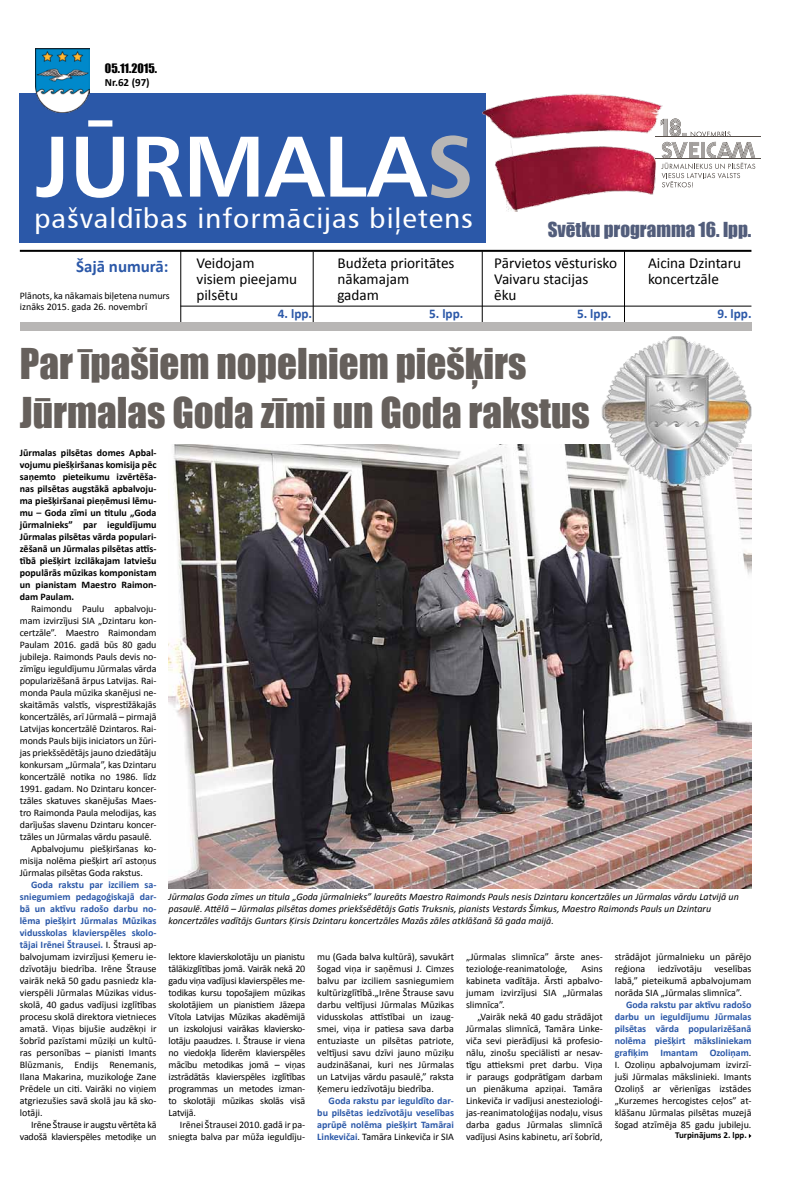
<style>
.page{position:relative;width:794px;height:1191px;background:#fff}
.page>*{position:absolute;margin:0;border:0;box-sizing:border-box;transform-origin:0 0}
.t1{font:86.2px "Humanist 777 TL Bold B";color:#fff}
.t2{font:39px/49px "Impact";color:#66605c}
.t3{font:27.7px "Humanist 777 TL Roman B";letter-spacing:.035em;color:#fff}
.t4{font:19px "Impact";color:#525d7b}
.t5{font:700 16.9px "Calibri";color:#2b58a8}
.t6{font:15.2px/16px "Calibri";color:#000}
.t7{font:700 13.2px "Calibri";color:#2b58a8}
.t8{font:12px "Impact";color:#000}
.t9{font:700 11px "Calibri";color:#000}
.t10{font:10px/12px "Calibri";letter-spacing:-.01em;color:#000;text-align:justify}
.t11{font:700 10px/12px "Calibri";color:#000;text-align:justify}
.t12{font:italic 10px/12px "Calibri";color:#000}
.t13{font:700 10px/12px "Calibri";color:#2b58a8;text-align:justify}
.t14{font:700 9px "Calibri";color:#000}
.s1{color:#b8b6b5}
.s2{font-weight:700;color:#2b58a8}
.s3{font-weight:400;color:#000}
</style>
<div class="page">
<div style="left:20px;top:93px;width:466px;height:149px;background:#2b58a8"></div>
<hr style="left:180px;top:306px;width:571px;height:1px;background:#000">
<hr style="left:482px;top:251px;width:1px;height:72px;background:#000">
<hr style="left:180px;top:251px;width:1px;height:75px;background:#000">
<img style="left:36px;top:48px;width:54px;height:65px">
<hr style="left:313px;top:252px;width:1px;height:71px;background:#000">
<hr style="left:624px;top:251px;width:1px;height:72px;background:#000">
<div style="left:20px;top:322px;width:731px;height:8px;background:#b8b6b5"></div>
<hr style="left:20px;top:250px;width:731px;height:2px;background:#000">
<img style="left:169px;top:444px;width:582px;height:444px">
<img style="left:577px;top:322px;width:175px;height:180px">
<hr style="left:656px;top:137px;width:105px;height:1px;background:#544d48">
<hr style="left:656px;top:158px;width:105px;height:1px;background:#544d48">
<svg style="left:663px;top:118px;width:92px;height:70px"></svg>
<img style="left:482px;top:93px;width:181px;height:118px">
<p class="t8" style="left:105px;top:59px;width:54px">05.11.2015.</p>
<p class="t9" style="left:105px;top:75px;width:46px">Nr.62 (97)</p>
<h1 class="t1" style="left:36px;top:110px;width:440px">JŪRMALA<span class="s1">S</span></h1>
<h3 class="t3" style="left:34px;top:200px;width:440px">pašvaldības informācijas biļetens</h3>
<h3 class="t4" style="left:548px;top:214px;width:205px">Svētku programma 16. lpp.</h3>
<h3 class="t5" style="left:76px;top:255px;width:94px">Šajā numurā:</h3>
<p class="t10" style="left:20px;top:290px;width:151px;line-height:11px">Plānots, ka nākamais biļetena numurs iznāks 2015. gada 26. novembrī</p>
<h3 class="t6" style="left:337px;top:255px;width:119px">Budžeta prioritātes nākamajam<br>gadam</h3>
<h3 class="t6" style="left:494px;top:255px;width:124px">Pārvietos vēsturisko<br>Vaivaru stacijas<br>ēku</h3>
<h3 class="t6" style="left:196px;top:255px;width:102px">Veidojam visiem pieejamu pilsētu</h3>
<h3 class="t6" style="left:648px;top:255px;width:95px">Aicina Dzintaru koncertzāle</h3>
<h3 class="t7" style="left:577px;top:305px;width:36px">5. lpp.</h3>
<h3 class="t7" style="left:429px;top:305px;width:36px">5. lpp.</h3>
<h3 class="t7" style="left:717px;top:305px;width:36px">9. lpp.</h3>
<h3 class="t7" style="left:278px;top:305px;width:36px">4. lpp.</h3>
<h2 class="t2" style="left:20px;top:338px;width:571px">Par īpašiem nopelniem piešķirs<br>Jūrmalas Goda zīmi un Goda rakstus</h2>
<p class="t11" style="left:20px;top:447px;width:138px">Jūrmalas pilsētas domes Apbal&shy;vojumu piešķiršanas komisija pēc saņemto pieteikumu izvērtēša&shy;nas pilsētas augstākā apbalvoju&shy;ma piešķiršanai pieņēmusi lēmu&shy;mu – Goda zīmi un titulu „Goda jūrmalnieks” par ieguldījumu Jūrmalas pilsētas vārda populari&shy;zēšanā un Jūrmalas pilsētas attīs&shy;tībā piešķirt izcilākajam latviešu populārās mūzikas komponistam un pianistam Maestro Raimon&shy;dam Paulam.</p>
<p class="t10" style="left:31px;top:603px;width:127px">Raimondu Paulu apbalvoju-</p>
<p class="t10" style="left:20px;top:615px;width:138px">mam izvirzījusi SIA „Dzintaru kon-</p>
<p class="t10" style="left:20px;top:627px;width:138px">certzāle”. Maestro Raimondam</p>
<p class="t10" style="left:20px;top:639px;width:138px">Paulam 2016. gadā būs 80 gadu</p>
<p class="t10" style="left:20px;top:651px;width:138px">jubileja. Raimonds Pauls devis no-</p>
<p class="t10" style="left:20px;top:663px;width:138px">zīmīgu ieguldījumu Jūrmalas vārda</p>
<p class="t10" style="left:20px;top:675px;width:138px">popularizēšanā ārpus Latvijas. Rai-</p>
<p class="t10" style="left:20px;top:687px;width:138px">monda Paula mūzika skanējusi ne-</p>
<p class="t10" style="left:20px;top:699px;width:138px">skaitāmās valstīs, visprestižākajās</p>
<p class="t10" style="left:20px;top:711px;width:138px">koncertzālēs, arī Jūrmalā – pirmajā</p>
<p class="t10" style="left:20px;top:723px;width:138px">Latvijas koncertzālē Dzintaros. Rai-</p>
<p class="t10" style="left:20px;top:735px;width:138px">monds Pauls bijis iniciators un žūri-</p>
<p class="t10" style="left:20px;top:747px;width:138px">jas priekšsēdētājs jauno dziedātāju</p>
<p class="t10" style="left:20px;top:759px;width:138px">konkursam „Jūrmala”, kas Dzintaru</p>
<p class="t10" style="left:20px;top:771px;width:138px">koncertzālē notika no 1986. līdz</p>
<p class="t10" style="left:20px;top:783px;width:138px">1991. gadam. No Dzintaru koncer-</p>
<p class="t10" style="left:20px;top:795px;width:138px">tzāles skatuves skanējušas Maes-</p>
<p class="t10" style="left:20px;top:807px;width:138px">tro Raimonda Paula melodijas, kas</p>
<p class="t10" style="left:20px;top:819px;width:138px">darījušas slavenu Dzintaru koncer-</p>
<p class="t10" style="left:20px;top:831px;width:133px">tzāles un Jūrmalas vārdu pasaulē.</p>
<p class="t10" style="left:31px;top:843px;width:127px">Apbalvojumu piešķiršanas ko-</p>
<p class="t10" style="left:20px;top:855px;width:138px">misija nolēma piešķirt arī astoņus</p>
<p class="t10" style="left:20px;top:867px;width:125px">Jūrmalas pilsētas Goda rakstus.</p>
<p class="t10" style="left:20px;top:879px;width:138px;text-indent:11px"><span class="s2">Goda rakstu par izciliem sa&shy;sniegumiem pedagoģiskajā dar&shy;bā un aktīvu radošo darbu no&shy;lēma piešķirt Jūrmalas Mūzikas vidusskolas klavierspēles skolo&shy;tājai Irēnei Štrausei.</span> I. Štrausi ap&shy;balvojumam izvirzījusi Ķemeru ie&shy;dzīvotāju biedrība. Irēne Štrause vairāk nekā 50 gadu pasniedz kla&shy;vierspēli Jūrmalas Mūzikas vidus&shy;skolā, 40 gadus vadījusi izglītības procesu skolā direktora vietnieces amatā. Viņas bijušie audzēkņi ir šobrīd pazīstami mūziķi un kultū&shy;ras personības – pianisti Imants Blūzmanis, Endijs Renemanis, Ilana Makarina, muzikoloģe Zane Prēdele un citi. Vairāki no viņiem atgriezušies savā skolā jau kā sko&shy;lotāji.</p>
<p class="t10" style="left:20px;top:1119px;width:138px;text-align:right">Irēne Štrause ir augstu vērtēta kā vadošā klavierspēles metodiķe un</p>
<p class="t12" style="left:169px;top:890px;width:572px">Jūrmalas Goda zīmes un titula „Goda jūrmalnieks” laureāts Maestro Raimonds Pauls nesis Dzintaru koncertzāles un Jūrmalas vārdu Latvijā un pasaulē. Attēlā – Jūrmalas pilsētas domes priekšsēdētājs Gatis Truksnis, pianists Vestards Šimkus, Maestro Raimonds Pauls un Dzintaru koncertzāles vadītājs Guntars Ķirsis Dzintaru koncertzāles Mazās zāles atklāšanā šā gada maijā.</p>
<p class="t10" style="left:169px;top:951px;width:138px">lektore klavierskolotāju un pianistu tālākizglītības jomā. Vairāk nekā 20 gadu viņa vadījusi klavierspēles me&shy;todikas kursu topošajiem mūzikas skolotājiem un pianistiem Jāzepa Vītola Latvijas Mūzikas akadēmijā un izskolojusi vairākas klaviersko&shy;lotāju paaudzes. I. Štrause ir viena no viedokļa līderēm klavierspēles mācību metodikas jomā – viņas izstrādātās klavierspēles izglītības programmas un metodes izman&shy;to skolotāji mūzikas skolās visā Latvijā.</p>
<p class="t10" style="left:169px;top:1119px;width:138px;text-align:right">Irēnei Štrausei 2010. gadā ir pa&shy;sniegta balva par mūža ieguldīju-</p>
<p class="t10" style="left:317px;top:951px;width:138px">mu (Gada balva kultūrā), savukārt šogad viņa ir saņēmusi J. Cimzes balvu par izciliem sasniegumiem kultūrizglītībā.„Irēne Štrause savu darbu veltījusi Jūrmalas Mūzikas vidusskolas attīstībai un izaug&shy;smei, viņa ir patiesa sava darba entuziaste un pilsētas patriote, veltījusi savu dzīvi jauno mūziķu audzināšanai, kuri nes Jūrmalas un Latvijas vārdu pasaulē,” raksta Ķemeru iedzīvotāju biedrība.</p>
<p class="t13" style="left:317px;top:1095px;width:138px;text-indent:11px">Goda rakstu par ieguldīto dar&shy;bu pilsētas iedzīvotāju veselības aprūpē nolēma piešķirt Tamārai Linkevičai<span class="s3">. Tamāra Linkeviča ir SIA</span></p>
<p class="t10" style="left:466px;top:951px;width:138px">„Jūrmalas slimnīca” ārste anes&shy;tezioloģe-reanimatoloģe,</p>
<p class="t10" style="left:466px;top:963px;width:138px;text-indent:115px">Asins kabineta vadītāja. Ārsti apbalvo&shy;jumam izvirzījusi SIA „Jūrmalas slimnīca”.</p>
<p class="t10" style="left:466px;top:1011px;width:138px;text-indent:11px">„Vairāk nekā 40 gadu strādājot Jūrmalas slimnīcā, Tamāra Linke&shy;viča sevi pierādījusi kā profesio&shy;nālu, zinošu speciālisti ar nesav&shy;tīgu attieksmi pret darbu. Viņa ir paraugs godprātīgam darbam un pienākuma apziņai. Tamāra Linkeviča ir vadījusi anestezioloģi&shy;jas-reanimatoloģijas nodaļu, visus darba gadus Jūrmalas slimnīcā vadījusi Asins kabinetu, arī šobrīd,</p>
<p class="t10" style="left:615px;top:951px;width:138px">strādājot jūrmalnieku un pārējo reģiona</p>
<p class="t10" style="left:615px;top:963px;width:138px;text-indent:100px">veselības labā,” pieteikumā apbalvojumam norāda SIA „Jūrmalas slimnīca”.</p>
<p class="t10" style="left:615px;top:999px;width:138px;text-indent:11px"><span class="s2">Goda rakstu par aktīvu radošo darbu un ieguldījumu Jūrmalas pilsētas vārda popularizēšanā nolēma piešķirt māksliniekam grafiķim Imantam Ozoliņam</span>.<br>I. Ozoliņu apbalvojumam izvirzī&shy;juši Jūrmalas mākslinieki. Imants Ozoliņš ar vērienīgas izstādes „Kurzemes hercogistes ceļos” at&shy;klāšanu Jūrmalas pilsētas muzejā šogad atzīmēja 85 gadu jubileju.</p>
<p class="t10" style="left:658px;top:963px;width:46px">iedzīvotāju</p>
<p class="t14" style="left:675px;top:1129px;width:73px">Turpinājums 2. lpp.</p>
</div>
